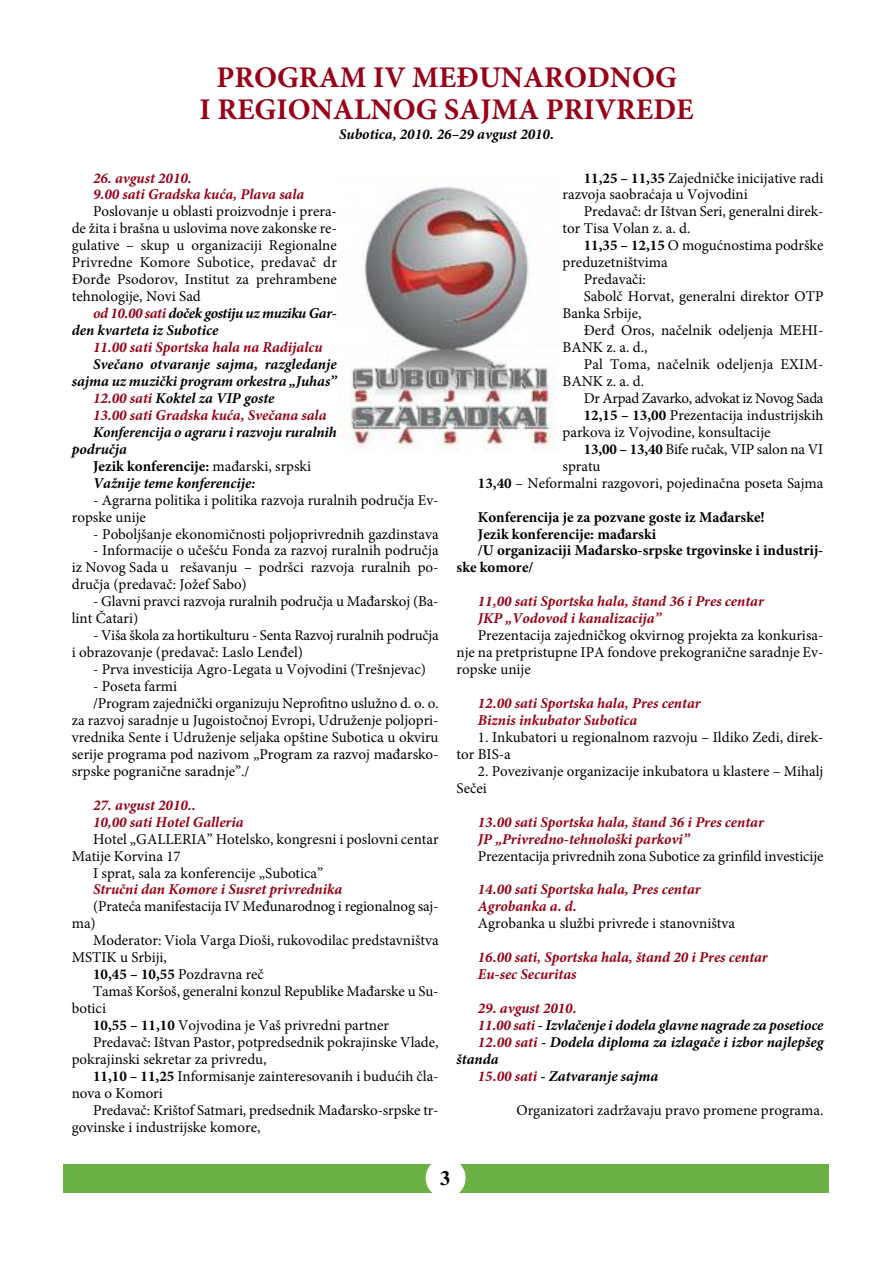
<style>
.page{position:relative;width:893px;height:1263px;background:#fff}
.page>*{position:absolute;margin:0;border:0;box-sizing:border-box;transform-origin:0 0}
.t1{font:700 30px/31.5px "Minion Pro";color:#970016;text-align:center}
.t2{font:700 21px "Times New Roman";color:#000}
.t3{font:15px/17px "Minion Pro";color:#000}
.t4{font:italic 700 15px/17px "Minion Pro";color:#970016}
.t5{font:italic 700 15px "Minion Pro";color:#000}
.t6{font:700 15px "Minion Pro";color:#000}
.t7{font:15px/17px "Minion Pro";letter-spacing:-.02em;color:#000}
.t8{font:italic 700 15px/17px "Minion Pro";letter-spacing:-.025em;color:#000}
.t9{font:15px "Minion Pro";letter-spacing:-.025em;color:#000}
.s1{color:#970016}
.s2{font-weight:400}
.s3{font-weight:700}
</style>
<div class="page">
<div style="left:63px;top:1163px;width:765px;height:29px;background:#6ab045"></div>
<div style="left:426px;top:1158px;width:40px;height:40px;background:#fff;border-radius:50%"></div>
<img style="left:338px;top:187px;width:217px;height:265px">
<h1 class="t1" style="left:200px;top:64px;width:496px">PROGRAM IV MEĐUNARODNOG<br>I REGIONALNOG SAJMA PRIVREDE</h1>
<p class="t5" style="left:339px;top:129px;width:216px">Subotica, 2010. 26–29 avgust 2010.</p>
<p class="t4" style="left:93px;top:171px;width:213px">26. avgust 2010.<br>9.00 sati Gradska kuća, Plava sala</p>
<p class="t3" style="left:72px;top:204px;width:267px;text-align:justify;text-indent:21px">Poslovanje u oblasti proizvodnje i prera&shy;de žita i brašna u uslovima nove zakonske re&shy;gulative – skup u organizaciji Regionalne Privredne Komore Subotice, predavač dr Đorđe Psodorov, Institut za prehrambene tehnologije, Novi Sad</p>
<p class="t8" style="left:72px;top:306px;width:267px;text-indent:21px"><span class="s1">od 10.00 sati</span> doček gostiju uz muziku Gar&shy;den kvarteta iz Subotice</p>
<p class="t4" style="left:93px;top:340px;width:231px">11.00 sati Sportska hala na Radijalcu</p>
<p class="t5" style="left:93px;top:358px;width:245px">Svečano otvaranje sajma, razgledanje</p>
<p class="t5" style="left:72px;top:375px;width:267px">sajma uz muzički program orkestra „Juhas”</p>
<p class="t5" style="left:93px;top:392px;width:183px"><span class="s1">12.00 sati</span> Koktel za VIP goste</p>
<p class="t4" style="left:93px;top:408px;width:235px">13.00 sati Gradska kuća, Svečana sala</p>
<p class="t5" style="left:93px;top:426px;width:245px">Konferencija o agraru i razvoju ruralnih</p>
<p class="t5" style="left:72px;top:443px;width:57px">područja</p>
<p class="t6" style="left:93px;top:460px;width:220px">Jezik konferencije: <span class="s2">mađarski, srpski</span></p>
<p class="t5" style="left:93px;top:477px;width:164px">Važnije teme konferencije:</p>
<p class="t3" style="left:72px;top:493px;width:368px;text-indent:21px">- Agrarna politika i politika razvoja ruralnih područja Ev&shy;ropske unije</p>
<p class="t3" style="left:93px;top:526px;width:347px">- Poboljšanje ekonomičnosti poljoprivrednih gazdinstava</p>
<p class="t3" style="left:72px;top:543px;width:368px;text-align:justify;text-indent:21px">- Informacije o učešću Fonda za razvoj ruralnih područja iz Novog Sada u rešavanju – podršci razvoja ruralnih po&shy;dručja (predavač: Jožef Sabo)</p>
<p class="t3" style="left:72px;top:594px;width:368px;text-indent:21px">- Glavni pravci razvoja ruralnih područja u Mađarskoj (Ba&shy;lint Čatari)</p>
<p class="t7" style="left:72px;top:628px;width:368px;text-indent:21px">- Viša škola za hortikulturu - Senta Razvoj ruralnih područja i obrazovanje (predavač: Laslo Lenđel)</p>
<p class="t3" style="left:93px;top:662px;width:334px">- Prva investicija Agro-Legata u Vojvodini (Trešnjevac)</p>
<p class="t3" style="left:93px;top:679px;width:86px">- Poseta farmi</p>
<p class="t3" style="left:93px;top:696px;width:347px">/Program zajednički organizuju Neprofitno uslužno d. o. o.</p>
<p class="t3" style="left:72px;top:713px;width:368px">za razvoj saradnje u Jugoistočnoj Evropi, Udruženje poljopri-</p>
<p class="t3" style="left:72px;top:730px;width:368px">vrednika Sente i Udruženje seljaka opštine Subotica u okviru</p>
<p class="t3" style="left:72px;top:747px;width:368px">serije programa pod nazivom „Program za razvoj mađarsko-</p>
<p class="t3" style="left:72px;top:764px;width:179px">srpske pogranične saradnje”./</p>
<p class="t4" style="left:93px;top:798px;width:152px">27. avgust 2010..<br>10,00 sati Hotel Galleria</p>
<p class="t3" style="left:93px;top:832px;width:347px">Hotel „GALLERIA” Hotelsko, kongresni i poslovni centar</p>
<p class="t3" style="left:72px;top:849px;width:111px">Matije Korvina 17</p>
<p class="t3" style="left:93px;top:865px;width:232px">I sprat, sala za konferencije „Subotica”</p>
<p class="t4" style="left:93px;top:882px;width:251px">Stručni dan Komore i Susret privrednika</p>
<p class="t3" style="left:72px;top:899px;width:368px;text-indent:21px">(Prateća manifestacija IV Međunarodnog i regionalnog saj&shy;ma)</p>
<p class="t3" style="left:93px;top:933px;width:347px">Moderator: Viola Varga Dioši, rukovodilac predstavništva</p>
<p class="t3" style="left:72px;top:950px;width:97px">MSTIK u Srbiji,</p>
<p class="t3" style="left:93px;top:967px;width:172px"><span class="s3">10,45 – 10,55</span> Pozdravna reč</p>
<p class="t3" style="left:93px;top:984px;width:347px">Tamaš Koršoš, generalni konzul Republike Mađarske u Su-</p>
<p class="t3" style="left:72px;top:1001px;width:36px">botici</p>
<p class="t3" style="left:93px;top:1018px;width:298px"><span class="s3">10,55 – 11,10</span> Vojvodina je Vaš privredni partner</p>
<p class="t3" style="left:93px;top:1035px;width:347px">Predavač: Ištvan Pastor, potpredsednik pokrajinske Vlade,</p>
<p class="t3" style="left:72px;top:1052px;width:196px">pokrajinski sekretar za privredu,</p>
<p class="t3" style="left:93px;top:1069px;width:347px"><span class="s3">11,10 – 11,25</span> Informisanje zainteresovanih i budućih čla-</p>
<p class="t3" style="left:72px;top:1086px;width:93px">nova o Komori</p>
<p class="t3" style="left:93px;top:1103px;width:347px">Predavač: Krištof Satmari, predsednik Mađarsko-srpske tr-</p>
<p class="t3" style="left:72px;top:1120px;width:190px">govinske i industrijske komore,</p>
<p class="t3" style="left:563px;top:171px;width:262px;text-indent:21px"><span class="s3">11,25 – 11,35</span> Zajedničke inicijative radi razvoja saobraćaja u Vojvodini</p>
<p class="t3" style="left:563px;top:204px;width:262px;text-indent:21px">Predavač: dr Ištvan Seri, generalni direk&shy;tor Tisa Volan z. a. d.</p>
<p class="t3" style="left:584px;top:238px;width:241px"><span class="s3">11,35 – 12,15</span> O mogućnostima podrške</p>
<p class="t3" style="left:563px;top:255px;width:107px">preduzetništvima</p>
<p class="t3" style="left:584px;top:272px;width:64px">Predavači:</p>
<p class="t3" style="left:584px;top:289px;width:241px">Sabolč Horvat, generalni direktor OTP</p>
<p class="t3" style="left:563px;top:306px;width:80px">Banka Srbije,</p>
<p class="t3" style="left:584px;top:323px;width:241px">Đerđ Oros, načelnik odeljenja MEHI-</p>
<p class="t3" style="left:563px;top:340px;width:87px">BANK z. a. d.,</p>
<p class="t3" style="left:584px;top:357px;width:241px">Pal Toma, načelnik odeljenja EXIM-</p>
<p class="t3" style="left:563px;top:374px;width:83px">BANK z. a. d.</p>
<p class="t9" style="left:584px;top:392px;width:241px">Dr Arpad Zavarko, advokat iz Novog Sada</p>
<p class="t3" style="left:584px;top:408px;width:241px"><span class="s3">12,15 – 13,00</span> Prezentacija industrijskih</p>
<p class="t3" style="left:563px;top:425px;width:209px">parkova iz Vojvodine, konsultacije</p>
<p class="t3" style="left:584px;top:442px;width:241px"><span class="s3">13,00 – 13,40</span> Bife ručak, VIP salon na VI</p>
<p class="t3" style="left:563px;top:459px;width:40px">spratu</p>
<p class="t3" style="left:478px;top:476px;width:347px"><span class="s3">13,40</span> – Neformalni razgovori, pojedinačna poseta Sajma</p>
<p class="t6" style="left:478px;top:511px;width:288px">Konferencija je za pozvane goste iz Mađarske!</p>
<p class="t6" style="left:478px;top:528px;width:180px">Jezik konferencije: mađarski</p>
<p class="t6" style="left:478px;top:545px;width:347px">/U organizaciji Mađarsko-srpske trgovinske i industrij-</p>
<p class="t6" style="left:457px;top:562px;width:78px">ske komore/</p>
<p class="t4" style="left:478px;top:594px;width:287px">11,00 sati Sportska hala, štand 36 i Pres centar<br>JKP „Vodovod i kanalizacija”</p>
<p class="t3" style="left:457px;top:628px;width:368px;text-align:justify;text-indent:21px">Prezentacija zajedničkog okvirnog projekta za konkurisa&shy;nje na pretpristupne IPA fondove prekogranične saradnje Ev&shy;ropske unije</p>
<p class="t4" style="left:478px;top:696px;width:224px">12.00 sati Sportska hala, Pres centar<br>Biznis inkubator Subotica</p>
<p class="t3" style="left:457px;top:730px;width:368px;text-indent:21px">1. Inkubatori u regionalnom razvoju – Ildiko Zedi, direk&shy;tor BIS-a</p>
<p class="t3" style="left:457px;top:764px;width:368px;text-indent:21px">2. Povezivanje organizacije inkubatora u klastere – Mihalj<br>Sečei</p>
<p class="t4" style="left:478px;top:815px;width:287px">13.00 sati Sportska hala, štand 36 i Pres centar<br>JP „Privredno-tehnološki parkovi”</p>
<p class="t3" style="left:478px;top:849px;width:347px">Prezentacija privrednih zona Subotice za grinfild investicije</p>
<p class="t4" style="left:478px;top:882px;width:224px">14.00 sati Sportska hala, Pres centar<br>Agrobanka a. d.</p>
<p class="t3" style="left:478px;top:916px;width:259px">Agrobanka u službi privrede i stanovništva</p>
<p class="t4" style="left:478px;top:950px;width:291px">16.00 sati, Sportska hala, štand 20 i Pres centar<br>Eu-sec Securitas</p>
<p class="t4" style="left:478px;top:1001px;width:100px">29. avgust 2010.</p>
<p class="t5" style="left:478px;top:1020px;width:347px"><span class="s1">11.00 sati</span> - Izvlačenje i dodela glavne nagrade za posetioce</p>
<p class="t5" style="left:478px;top:1036px;width:347px"><span class="s1">12.00 sati</span> - Dodela diploma za izlagače i izbor najlepšeg</p>
<p class="t5" style="left:457px;top:1053px;width:43px">štanda</p>
<p class="t5" style="left:478px;top:1070px;width:182px"><span class="s1">15.00 sati</span> - Zatvaranje sajma</p>
<p class="t3" style="left:516px;top:1103px;width:308px">Organizatori zadržavaju pravo promene programa.</p>
<h2 class="t2" style="left:440px;top:1165px;width:12px">3</h2>
</div>
